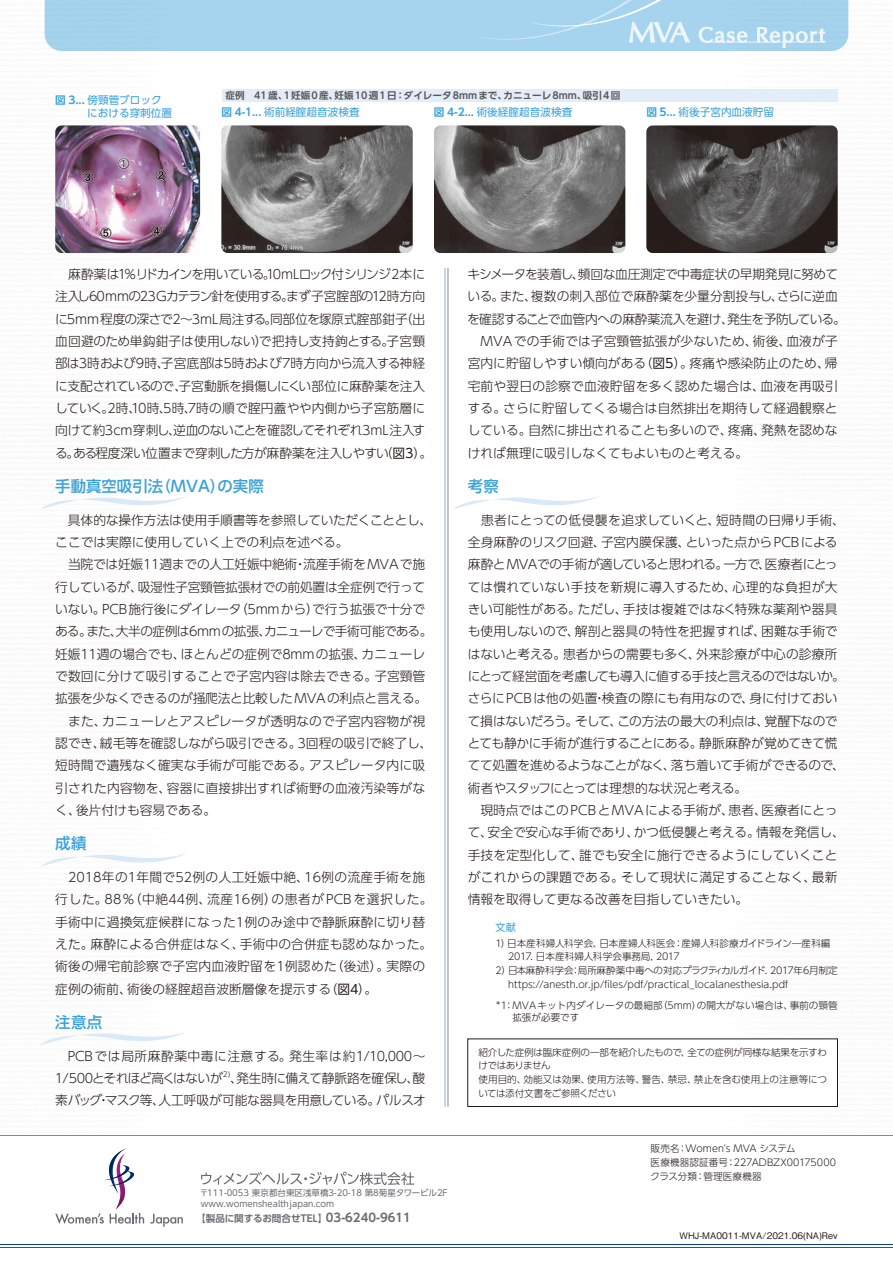
<style>
.page{position:relative;width:893px;height:1263px;background:#fff}
.page>*{position:absolute;margin:0;border:0;box-sizing:border-box;transform-origin:0 0}
.t1{font:500 15.45px "UD Shin Go Pro";color:#39a1db}
.t2{font:300 12.75px/22.4px "UD Shin Go Pro";color:#231916}
.t3{font:300 12.75px/22.4px "UD Shin Go Pro";letter-spacing:-.02em;color:#231916}
.t4{font:300 12.75px/22.4px "UD Shin Go Pro";letter-spacing:-.035em;color:#231916;text-align:right}
.t5{font:10.65px/12.8px "UD Shin Go Pro";color:#39a1db}
.t6{font:10.05px "UD Shin Go Pro";color:#39a1db}
.t7{font:300 9.6px/13.8px "UD Shin Go Pro";color:#231916}
.t8{font:300 9.6px/13.8px "UD Shin Go Pro";letter-spacing:-.02em;color:#231916}
.t9{font:700 9.6px "UD Shin Go Pro De";color:#595857}
.t10{font:300 9.6px "UD Shin Go Pro";letter-spacing:-.035em;color:#231916}
.t11{font:700 9.6px "UD Shin Go Pro De";color:#6a6c72}
.t12{font:500 9px "Gothic BBB Pro";color:#231916}
.t13{font:8.55px/10.6px "UD Shin Go Pro";color:#6a6c72}
.t14{font:300 7.5px "UD Shin Go Pro";color:#231916}
.t15{font:300 5.55px "UD Shin Go Pro";color:#231916}
.s1{font-family:"UD Shin Go Pro De";font-weight:700}
.s2{font-weight:400}
.s3{font-size:11.7px}
</style>
<div class="page">
<div style="left:45px;top:0;width:803px;height:51px;background:#a6d4ee"></div>
<svg style="left:201px;top:1172px;width:213px;height:13px"></svg>
<svg style="left:55px;top:1148px;width:89px;height:76px"></svg>
<svg style="left:150px;top:1214px;width:33px;height:13px"></svg>
<hr style="left:0;top:1135px;width:893px;height:1px;background:#898888">
<hr style="left:0;top:1244px;width:893px;height:1px;background:#004093">
<hr style="left:0;top:1247px;width:893px;height:1px;background:#a01f87">
<hr style="left:445px;top:268px;width:1px;height:839px;background:#7eb8e5">
<hr style="left:448px;top:268px;width:1px;height:839px;background:#898888">
<div style="left:468px;top:1039px;width:370px;height:68px;border:1px solid #231916"></div>
<svg style="left:41px;top:496px;width:145px;height:13px"></svg>
<svg style="left:41px;top:853px;width:145px;height:14px"></svg>
<svg style="left:40px;top:1032px;width:145px;height:13px"></svg>
<img style="left:55px;top:125px;width:145px;height:128px">
<img style="left:221px;top:125px;width:192px;height:128px">
<img style="left:434px;top:125px;width:191px;height:128px">
<img style="left:646px;top:125px;width:192px;height:128px">
<svg style="left:444px;top:492px;width:154px;height:26px"></svg>
<div style="left:222px;top:89px;width:615px;height:13px;background:#e2edf9"></div>
<p class="t5" style="left:55px;top:93px;width:118px"><span class="s1">図 3...</span> 傍頸管ブロック　　　における穿刺位置</p>
<p class="t9" style="left:226px;top:88px;width:396px">症例　41歳、1妊娠0産、妊娠10週1日：ダイレータ8mmまで、カニューレ8mm、吸引4回</p>
<p class="t5" style="left:221px;top:105px;width:140px"><span class="s1">図 4-1...</span> 術前経腟超音波検査</p>
<p class="t5" style="left:434px;top:105px;width:140px"><span class="s1">図 4-2...</span> 術後経腟超音波検査</p>
<p class="t5" style="left:646px;top:105px;width:129px"><span class="s1">図 5...</span> 術後子宮内血液貯留</p>
<p class="t3" style="left:55px;top:263px;width:379px">　麻酔薬は1％リドカインを用いている。10mLロック付シリンジ2本に注入し60mmの23Gカテラン針を使用する。まず子宮腟部の12時方向に5mm程度の深さで2～3mL局注する。同部位を塚原式腟部鉗子（出血回避のため単鈎鉗子は使用しない）で把持し支持鉤とする。子宮頸部は3時および9時、子宮底部は5時および7時方向から流入する神経に支配されているので、子宮動脈を損傷しにくい部位に麻酔薬を注入していく。2時、10時、5時、7時の順で腟円蓋やや内側から子宮筋層に向けて約3cm穿刺し、逆血のないことを確認してそれぞれ3mL注入する。ある程度深い位置まで穿刺した方が麻酔薬を注入しやすい（<span class="s2">図3</span>）。</p>
<p class="t1" style="left:55px;top:474px;width:210px">手動真空吸引法（MVA）の実際</p>
<p class="t2" style="left:55px;top:508px;width:379px">　具体的な操作方法は使用手順書等を参照していただくこととし、ここでは実際に使用していく上での利点を述べる。<br>　当院では妊娠11週までの人工妊娠中絶術・流産手術をMVAで施行しているが、吸湿性子宮頸管拡張材での前処置は全症例で行っていない。PCB施行後にダイレータ（5mmから）で行う拡張で十分である。また、大半の症例は6mmの拡張、カニューレで手術可能である。妊娠11週の場合でも、ほとんどの症例で8mmの拡張、カニューレで数回に分けて吸引することで子宮内容は除去できる。子宮頸管拡張を少なくできるのが掻爬法と比較したMVAの利点と言える。　また、カニューレとアスピレータが透明なので子宮内容物が視認でき、絨毛等を確認しながら吸引できる。3回程の吸引で終了し、短時間で遺残なく確実な手術が可能である。アスピレータ内に吸引された内容物を、容器に直接排出すれば術野の血液汚染等がなく、後片付けも容易である。</p>
<p class="t1" style="left:55px;top:831px;width:33px">成績</p>
<p class="t2" style="left:55px;top:865px;width:379px">　2018年の1年間で52例の人工妊娠中絶、16例の流産手術を施行した。88％（中絶44例、流産16例）の患者がPCBを選択した。手術中に過換気症候群になった1例のみ途中で静脈麻酔に切り替えた。麻酔による合併症はなく、手術中の合併症も認めなかった。術後の帰宅前診察で子宮内血液貯留を1例認めた（後述）。実際の症例の術前、術後の経腟超音波断層像を提示する（<span class="s2">図4</span>）。</p>
<p class="t1" style="left:55px;top:1010px;width:49px">注意点</p>
<p class="t2" style="left:55px;top:1044px;width:371px">　PCBでは局所麻酔薬中毒に注意する。発生率は約1/10,000〜<br>1/500とそれほど高くはないが</p>
<p class="t14" style="left:223px;top:1068px;width:9px">2)</p>
<p class="t4" style="left:55px;top:1066px;width:372px">、発生時に備えて静脈路を確保し、酸<br>素バッグ・マスク等、人工呼吸が可能な器具を用意している。パルスオ</p>
<p class="t13" style="left:200px;top:1187px;width:250px">〒111-0053 東京都台東区浅草橋3-20-18 第8菊星タワービル2F www.womenshealthjapan.com</p>
<p class="t11" style="left:196px;top:1211px;width:216px">【製品に関するお問合せTEL】<span class="s3">03-6240-9611</span></p>
<p class="t2" style="left:467px;top:263px;width:380px">キシメータを装着し、頻回な血圧測定で中毒症状の早期発見に努めている。また、複数の刺入部位で麻酔薬を少量分割投与し、さらに逆血を確認することで血管内への麻酔薬流入を避け、発生を予防している。　MVAでの手術では子宮頸管拡張が少ないため、術後、血液が子宮内に貯留しやすい傾向がある（<span class="s2">図5</span>）。疼痛や感染防止のため、帰宅前や翌日の診察で血液貯留を多く認めた場合は、血液を再吸引する。さらに貯留してくる場合は自然排出を期待して経過観察としている。自然に排出されることも多いので、疼痛、発熱を認めなければ無理に吸引しなくてもよいものと考える。</p>
<p class="t1" style="left:468px;top:474px;width:33px">考察</p>
<p class="t2" style="left:468px;top:508px;width:379px">　患者にとっての低侵襲を追求していくと、短時間の日帰り手術、全身麻酔のリスク回避、子宮内膜保護、といった点からPCBによる麻酔とMVAでの手術が適していると思われる。一方で、医療者にとっては慣れていない手技を新規に導入するため、心理的な負担が大きい可能性がある。ただし、手技は複雑ではなく特殊な薬剤や器具も使用しないので、解剖と器具の特性を把握すれば、困難な手術ではないと考える。患者からの需要も多く、外来診療が中心の診療所にとって経営面を考慮しても導入に値する手技と言えるのではないか。さらにPCBは他の処置・検査の際にも有用なので、身に付けておいて損はないだろう。そして、この方法の最大の利点は、覚醒下なのでとても静かに手術が進行することにある。静脈麻酔が覚めてきて慌てて処置を進めるようなことがなく、落ち着いて手術ができるので、術者やスタッフにとっては理想的な状況と考える。<br>　現時点ではこのPCBとMVAによる手術が、患者、医療者にとって、安全で安心な手術であり、かつ低侵襲と考える。情報を発信し、手技を定型化して、誰でも安全に施行できるようにしていくことがこれからの課題である。そして現状に満足することなく、最新情報を取得して更なる改善を目指していきたい。</p>
<p class="t6" style="left:495px;top:919px;width:22px">文献</p>
<p class="t7" style="left:495px;top:936px;width:337px">1）日本産科婦人科学会、日本産婦人科医会：産婦人科診療ガイドライン―産科編</p>
<p class="t7" style="left:508px;top:949px;width:173px">2017. 日本産科婦人科学会事務局, 2017</p>
<p class="t10" style="left:495px;top:963px;width:344px">2）日本麻酔科学会：局所麻酔薬中毒への対応プラクティカルガイド. 2017年6月制定</p>
<p class="t7" style="left:508px;top:977px;width:281px">https://anesth.or.jp/files/pdf/practical_localanesthesia.pdf</p>
<p class="t15" style="left:495px;top:998px;width:7px">＊</p>
<p class="t7" style="left:512px;top:999px;width:327px;line-height:11.7px;text-indent:-12px">1：MVAキット内ダイレータの最細部（5mm）の開大がない場合は、事前の頸管拡張が必要です</p>
<p class="t8" style="left:478px;top:1045px;width:350px">紹介した症例は臨床症例の一部を紹介したもので、全ての症例が同様な結果を示すわけではありません<br>使用目的、効能又は効果、使用方法等、警告、禁忌、禁止を含む使用上の注意等については添付文書をご参照ください</p>
<p class="t7" style="left:651px;top:1141px;width:187px">販売名：Women's MVA システム<br>医療機器認証番号：227ADBZX00175000クラス分類：管理医療機器</p>
<p class="t12" style="left:680px;top:1228px;width:160px">WHJ-MA0011-MVA/2021.06(NA)Rev</p>
</div>
